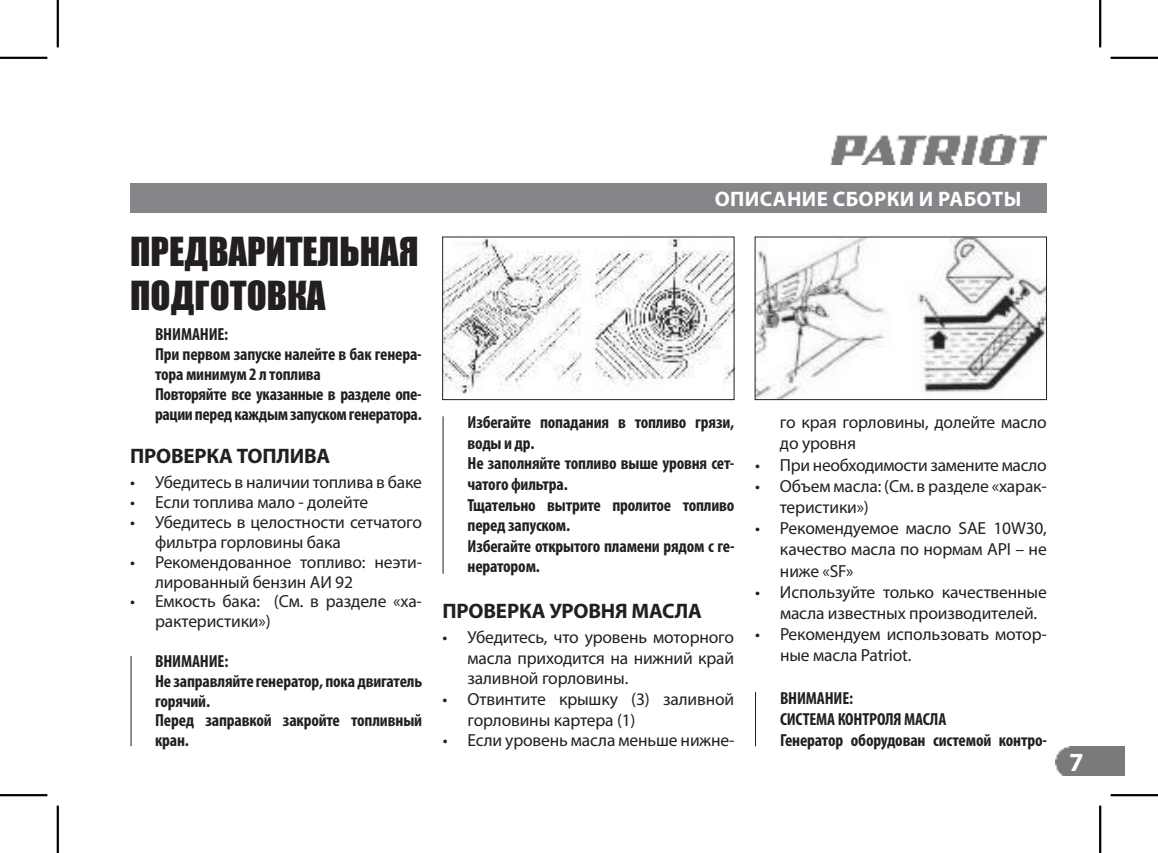
<style>
.page{position:relative;width:1158px;height:853px;background:#fff}
.page>*{position:absolute;margin:0;border:0;box-sizing:border-box;transform-origin:0 0}
.t1{font:36.75px/44.3px "Impact";color:#231f20}
.t2{font:700 26.25px "Myriad Pro";color:#fff}
.t3{font:700 21px "Myriad Pro";letter-spacing:-.01em;color:#231f20}
.t4{font:700 21px "Myriad Pro";letter-spacing:.02em;color:#fff}
.t5{font:17.5px/21.2px "Myriad Pro";letter-spacing:-.01em;color:#231f20}
.t6{font:700 condensed 17.5px/19.8px "Myriad Pro";letter-spacing:-.01em;color:#231f20}
</style>
<div class="page">
<img style="left:830px;top:135px;width:216px;height:30px">
<img style="left:1055px;top:746px;width:69px;height:29px">
<div style="left:131px;top:183px;width:915px;height:30px;background:#848689"></div>
<img style="left:444px;top:238px;width:288px;height:156px">
<div style="left:442px;top:236px;width:292px;height:164px;border:1px solid #231f20"></div>
<img style="left:756px;top:238px;width:288px;height:160px">
<div style="left:754px;top:236px;width:292px;height:164px;border:1px solid #231f20"></div>
<hr style="left:131px;top:655px;width:1px;height:90px;background:#231f20">
<hr style="left:755px;top:691px;width:1px;height:54px;background:#231f20">
<hr style="left:442px;top:416px;width:1px;height:157px;background:#231f20">
<hr style="left:0;top:57px;width:47px;height:2px;background:#000">
<hr style="left:1110px;top:57px;width:47px;height:2px;background:#000">
<hr style="left:0;top:793px;width:47px;height:2px;background:#000">
<hr style="left:1110px;top:793px;width:47px;height:2px;background:#000">
<hr style="left:57px;top:0;width:2px;height:47px;background:#000">
<hr style="left:57px;top:805px;width:2px;height:47px;background:#000">
<hr style="left:1098px;top:0;width:3px;height:47px;background:#000">
<hr style="left:1098px;top:805px;width:3px;height:47px;background:#000">
<h1 class="t1" style="left:130px;top:228px;width:290px">ПРЕДВАРИТЕЛЬНАЯ<br>ПОДГОТОВКА</h1>
<p class="t6" style="left:155px;top:325px;width:268px">ВНИМАНИЕ:<br>При первом запуске налейте в бак генера&shy;тора минимум 2 л топлива<br>Повторяйте все указанные в разделе опе&shy;рации перед каждымзапуском генератора.</p>
<p class="t3" style="left:130px;top:446px;width:202px">ПРОВЕРКА ТОПЛИВА</p>
<p class="t5" style="left:130px;top:471px;width:293px">• Убедитесь в наличии топлива в баке</p>
<p class="t5" style="left:130px;top:491px;width:239px">• Если топлива мало - долейте</p>
<p class="t5" style="left:155px;top:511px;width:268px;line-height:19.8px;text-indent:-25px">• Убедитесь в целостности сетчатого фильтра горловины бака</p>
<p class="t5" style="left:155px;top:551px;width:268px;line-height:19.8px;text-indent:-25px">• Рекомендованное топливо: неэти&shy;лированный бензин АИ 92</p>
<p class="t5" style="left:155px;top:591px;width:268px;line-height:19.8px;text-indent:-25px">• Емкость бака: (См. в разделе «ха&shy;рактеристики»)</p>
<p class="t6" style="left:155px;top:651px;width:269px">ВНИМАНИЕ:<br>Не заправляйте генератор, пока двигатель горячий.<br>Перед заправкой закройте топливный кран.</p>
<p class="t4" style="left:714px;top:189px;width:308px">ОПИСАНИЕ СБОРКИ И РАБОТЫ</p>
<p class="t6" style="left:467px;top:412px;width:268px;line-height:20.7px">Избегайте попадания в топливо грязи, воды и др.<br>Не заполняйте топливо выше уровня сет&shy;чатого фильтра.<br>Тщательно вытрите пролитое топливо перед запуском.<br>Избегайте открытого пламени рядом с ге&shy;нератором.</p>
<p class="t3" style="left:442px;top:600px;width:261px">ПРОВЕРКА УРОВНЯ МАСЛА</p>
<p class="t5" style="left:467px;top:626px;width:268px;line-height:20.7px;text-align:justify;text-indent:-25px">• Убедитесь, что уровень моторного масла приходится на нижний край заливной горловины.</p>
<p class="t5" style="left:467px;top:688px;width:268px;line-height:20.7px;text-indent:-25px">• Отвинтите крышку (3) заливной горловины картера (1)</p>
<p class="t5" style="left:442px;top:729px;width:293px">• Если уровень масла меньше нижне-</p>
<p class="t5" style="left:779px;top:412px;width:268px">го края горловины, долейте масло до уровня</p>
<p class="t5" style="left:755px;top:453px;width:293px">• При необходимости замените масло</p>
<p class="t5" style="left:779px;top:475px;width:268px;text-indent:-25px">• Объем масла: (См. в разделе «харак&shy;теристики»)</p>
<p class="t5" style="left:779px;top:517px;width:268px;text-align:justify;text-indent:-25px">• Рекомендуемое масло SAE 10W30, качество масла по нормам API – не ниже «SF»</p>
<p class="t5" style="left:779px;top:581px;width:268px;text-indent:-25px">• Используйте только качественные масла известных производителей.</p>
<p class="t5" style="left:780px;top:623px;width:268px;text-indent:-25px">• Рекомендуем использовать мотор&shy;ные масла Patriot.</p>
<p class="t6" style="left:780px;top:688px;width:268px;line-height:21.2px">ВНИМАНИЕ:<br>СИСТЕМА КОНТРОЛЯ МАСЛА<br>Генератор оборудован системой контро-</p>
<h2 class="t2" style="left:1068px;top:748px;width:16px">7</h2>
</div>
